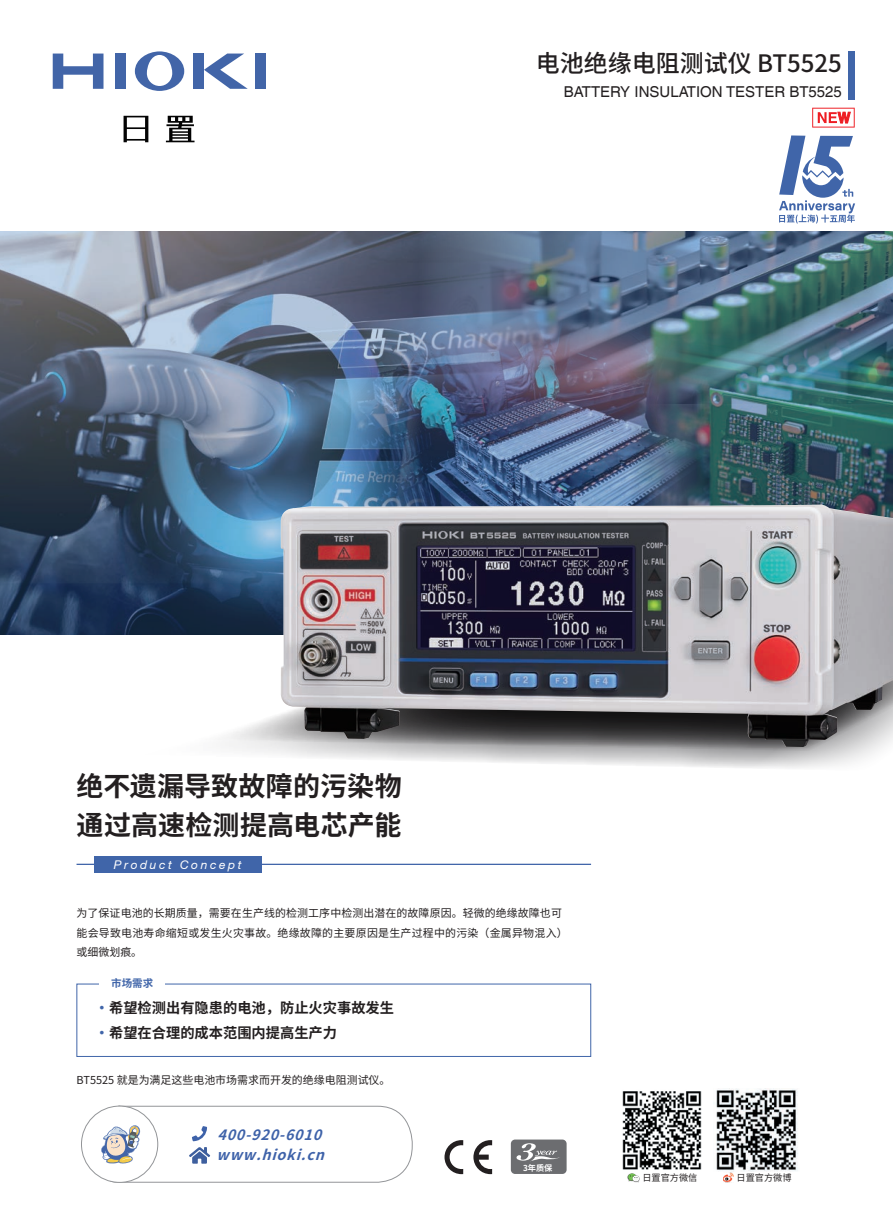
<style>
.page{position:relative;width:893px;height:1212px;background:#fff}
.page>*{position:absolute;margin:0;border:0;box-sizing:border-box;transform-origin:0 0}
.t1{font:700 27px "Source Han Sans CN";color:#231f20}
.t2{font:500 24px "Source Han Sans CN";color:#231f20}
.t3{font:15px "Helvetica";color:#231f20}
.t4{font:700 14.25px "Source Han Sans CN";color:#231f20}
.t5{font:italic 700 14.25px/19.6px "Source Han Sans CN";color:#3e62a9}
.t6{font:italic 12px "Helvetica Neue CE";letter-spacing:.215em;color:#fff}
.t7{font:10.95px/19.2px "Source Han Sans CN";letter-spacing:.01em;color:#231f20}
.t8{font:700 10.5px "Source Han Sans CN";color:#4065a9}
.t9{font:9.15px "Source Han Sans CN";color:#231f20}
.t10{font:700 8.25px "Source Han Sans CN";color:#fff}
.s1{color:#4065a9}
</style>
<div class="page">
<div style="left:848px;top:51px;width:7px;height:48px;background:#4065a9"></div>
<svg style="left:812px;top:108px;width:43px;height:20px"></svg>
<svg style="left:53px;top:54px;width:50px;height:35px"></svg>
<div style="left:115px;top:54px;width:11px;height:35px;background:#4265a8"></div>
<svg style="left:135px;top:52px;width:49px;height:39px"></svg>
<div style="left:193px;top:54px;width:11px;height:35px;background:#4265a8"></div>
<svg style="left:204px;top:54px;width:44px;height:35px"></svg>
<div style="left:255px;top:54px;width:10px;height:35px;background:#4265a8"></div>
<svg style="left:124px;top:116px;width:24px;height:26px"></svg>
<svg style="left:166px;top:116px;width:29px;height:26px"></svg>
<svg style="left:779px;top:135px;width:76px;height:89px"></svg>
<img style="left:0;top:231px;width:893px;height:403px">
<div style="left:77px;top:984px;width:514px;height:73px;border:1px solid #4065a9"></div>
<hr style="left:77px;top:864px;width:514px;height:1px;background:#4065a9">
<div style="left:99px;top:976px;width:66px;height:14px;background:#fff"></div>
<div style="left:94px;top:856px;width:167px;height:17px;background:#4065a9"></div>
<svg style="left:723px;top:1173px;width:11px;height:10px"></svg>
<img style="left:622px;top:1091px;width:80px;height:79px">
<img style="left:716px;top:1088px;width:82px;height:84px">
<svg style="left:628px;top:1173px;width:12px;height:9px"></svg>
<svg style="left:84px;top:1106px;width:329px;height:76px"></svg>
<svg style="left:444px;top:1140px;width:19px;height:34px"></svg>
<svg style="left:473px;top:1140px;width:19px;height:34px"></svg>
<div style="left:511px;top:1139px;width:56px;height:35px;background:#6c6d70;border-radius:4px"></div>
<svg style="left:516px;top:1143px;width:44px;height:18px"></svg>
<svg style="left:255px;top:751px;width:621px;height:17px"></svg>
<svg style="left:242px;top:749px;width:637px;height:2px"></svg>
<svg style="left:224px;top:714px;width:659px;height:35px"></svg>
<img style="left:281px;top:505px;width:612px;height:242px">
<h2 class="t2" style="left:536px;top:50px;width:308px">电池绝缘电阻测试仪 BT5525</h2>
<h3 class="t3" style="left:564px;top:83px;width:280px">BATTERY INSULATION TESTER BT5525</h3>
<p class="t1" style="left:77px;top:770px;width:327px">绝不遗漏导致故障的污染物</p>
<p class="t1" style="left:77px;top:809px;width:326px">通过高速检测提高电芯产能</p>
<p class="t6" style="left:114px;top:857px;width:129px">Product Concept</p>
<p class="t7" style="left:77px;top:904px;width:493px">为了保证电池的长期质量，需要在生产线的检测工序中检测出潜在的故障原因。轻微的绝缘故障也可能会导致电池寿命缩短或发生火灾事故。绝缘故障的主要原因是生产过程中的污染（金属异物混入）或细微划痕。</p>
<p class="t8" style="left:111px;top:977px;width:43px">市场需求</p>
<p class="t4" style="left:95px;top:1000px;width:301px"><span class="s1">・</span>希望检测出有隐患的电池，防止火灾事故发生</p>
<p class="t4" style="left:95px;top:1025px;width:258px"><span class="s1">・</span>希望在合理的成本范围内提高生产力　</p>
<p class="t7" style="left:77px;top:1071px;width:315px">BT5525 就是为满足这些电池市场需求而开发的绝缘电阻测试仪。</p>
<p class="t5" style="left:217px;top:1125px;width:120px">400-920-6010 www.hioki.cn</p>
<p class="t10" style="left:523px;top:1163px;width:31px">3年质保</p>
<p class="t9" style="left:642px;top:1173px;width:57px">日置官方微信</p>
<p class="t9" style="left:737px;top:1173px;width:57px">日置官方微博</p>
</div>
